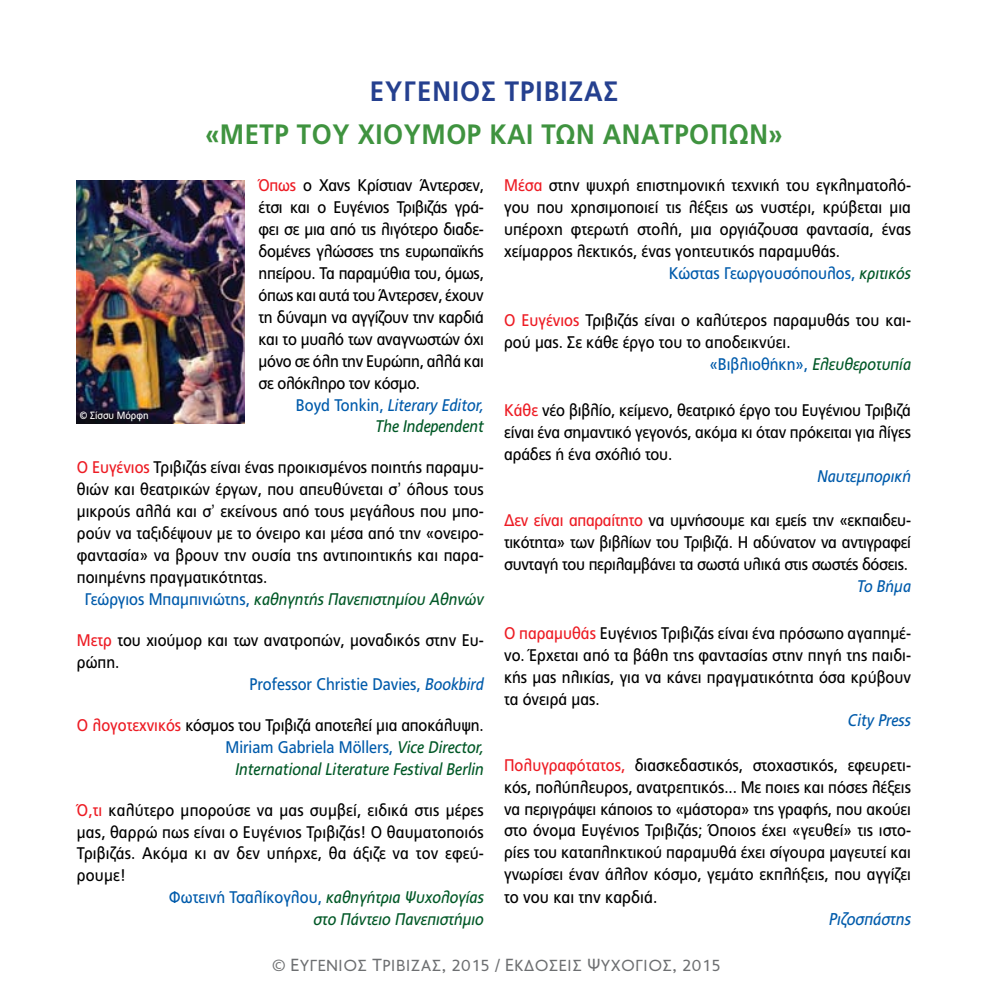
<style>
.page{position:relative;width:993px;height:993px;background:#fff}
.page>*{position:absolute;margin:0;border:0;box-sizing:border-box;transform-origin:0 0}
.t1{font:700 28px "PF Catalog";letter-spacing:.02em;color:#3f933f;scale:.92 1}
.t2{font:700 28px "PF Catalog";letter-spacing:.04em;color:#25408f;scale:.92 1}
.t3{font:17.15px "PF Catalog";color:#000;scale:.9 1}
.t4{font:italic 17.15px "PF Catalog";color:#005bab;scale:.9 1}
.t5{font:16.8px/21.9px "PF Catalog";color:#000;text-align:justify;scale:.9 1}
.t6{font:italic 16.8px/21.9px "PF Catalog";color:#005826;text-align:right;scale:.9 1}
.t7{font:16.8px "PF Catalog";color:#005bab;scale:.9 1}
.t8{font:italic 16.8px/21.9px "PF Catalog";color:#005bab;text-align:right;scale:.9 1}
.t9{font:16.28px "PF Transport";letter-spacing:.05em;color:#6d6f71}
.t10{font:10.5px "PF Catalog";color:#fff;scale:.9 1}
.s1{color:#ed1c24}
.s2{font-style:normal}
.s3{color:#005826}
.s4{font-family:"UB Helvetica"}
.s5{font-style:normal;color:#005bab}
.s6{font-style:italic}
.s7{font-style:normal;color:#ed1c24}
.s8{font-style:normal;color:#000}
.s9{font-style:italic;color:#005826}
.s10{font-size:17.68px}
</style>
<div class="page">
<img style="left:77px;top:180px;width:168px;height:243px">
<h1 class="t2" style="left:370px;top:74px;width:69px">Eυγeνιο</h1>
<h1 class="t2" style="left:481px;top:74px;width:150px">ς Tρι βιζaς</h1>
<h1 class="t1" style="left:205px;top:117px;width:629px">«MΕΤΡ ΤΟΥ ΧΙΟΥΜΟΡ ΚΑΙ ΤΩΝ ΑΝΑΤΡΟΠΩΝ»</h1>
<p class="t5" style="left:258px;top:175px;width:252px"><span class="s1">Όπως</span> ο Χανς Κρίστιαν Άντερσεν, έτσι και ο Ευγένιος Τριβιζάς γρά&shy;φει σε μια από τις λιγότερο διαδε&shy;δομένες γλώσσες της ευρωπαϊκής ηπείρου. Τα παραμύθια του, όμως, όπως και αυτά του Άντερσεν, έχουν τη δύναμη να αγγίζουν την καρδιά και το μυαλό των αναγνωστών όχι μόνο σε όλη την Ευρώπη, αλλά και σε ολόκληρο τον κόσμο.</p>
<p class="t8" style="left:296px;top:394px;width:210px"><span class="s2">Boyd Tonkin,</span> Literary Editor,<br><span class="s3">The Independent</span></p>
<p class="t5" style="left:77px;top:456px;width:453px"><span class="s1">O Eυγένιος</span> Τριβιζάς είναι ένας προικισμένος ποιητής παραμυ-</p>
<p class="t5" style="left:77px;top:478px;width:453px">θιών και θεατρικών έργων, που απευθύνεται σ<span class="s4">’</span> όλους τους</p>
<p class="t5" style="left:77px;top:500px;width:453px">μικρούς αλλά και σ<span class="s4">’</span> εκείνους από τους μεγάλους που μπο-</p>
<p class="t5" style="left:77px;top:522px;width:453px">ρούν να ταξιδέψουν με το όνειρο και μέσα από την «ονειρο-</p>
<p class="t5" style="left:77px;top:544px;width:453px">φαντασία» να βρουν την ουσία της αντιποιητικής και παρα-</p>
<p class="t5" style="left:77px;top:566px;width:213px">ποιημένης πραγματικότητας.</p>
<p class="t6" style="left:85px;top:588px;width:445px"><span class="s5">Γεώργιος Μπαμπινιώτης,</span> καθηγητής Πανεπιστημίου Αθηνών</p>
<p class="t5" style="left:77px;top:629px;width:453px"><span class="s1">Μετρ</span> του χιούμορ και των ανατροπών, μοναδικός στην Ευ-</p>
<p class="t5" style="left:77px;top:651px;width:49px">ρώπη.</p>
<p class="t7" style="left:249px;top:674px;width:262px">Professor Christie Davies, <span class="s6">Bookbird</span></p>
<p class="t6" style="left:77px;top:714px;width:453px"><span class="s7">Ο λογοτεχνικός</span> <span class="s8">κόσμος του Τριβιζά αποτελεί μια αποκάλυψη.<br></span><span class="s5">Miriam Gabriela Möllers,</span> Vice Director,<br>International Literature Festival Berlin</p>
<p class="t5" style="left:77px;top:798px;width:453px"><span class="s1">Ό,τι</span> καλύτερο μπορούσε να μας συμβεί, ειδικά στις μέρες</p>
<p class="t5" style="left:77px;top:820px;width:453px">μας, θαρρώ πως είναι ο Ευγένιος Τριβιζάς! Ο θαυματοποιός</p>
<p class="t5" style="left:77px;top:842px;width:453px">Τριβιζάς. Ακόμα κι αν δεν υπήρχε, θα άξιζε να τον εφεύ-</p>
<p class="t5" style="left:77px;top:864px;width:56px">ρουμε!</p>
<p class="t6" style="left:169px;top:886px;width:351px"><span class="s5">Φωτεινή Τσαλίκογλου,</span> καθηγήτρια Ψυχολογίας</p>
<p class="t6" style="left:313px;top:908px;width:191px">στο Πάντειο Πανεπιστήμιο</p>
<p class="t10" style="left:80px;top:409px;width:78px">© Σίσσυ Μόρφη</p>
<p class="t5" style="left:504px;top:175px;width:453px"><span class="s1">Μέσα</span> στην ψυχρή επιστημονική τεχνική του εγκληματολό-</p>
<p class="t5" style="left:504px;top:197px;width:453px">γου που χρησιμοποιεί τις λέξεις ως νυστέρι, κρύβεται μια</p>
<p class="t5" style="left:504px;top:219px;width:453px">υπέροχη φτερωτή στολή, μια οργιάζουσα φαντασία, ένας</p>
<p class="t5" style="left:504px;top:240px;width:374px">χείμαρρος λεκτικός, ένας γοητευτικός παραμυθάς.</p>
<p class="t7" style="left:668px;top:263px;width:270px">Κώστας Γεωργουσόπουλος, <span class="s9">κριτικός</span></p>
<p class="t5" style="left:504px;top:309px;width:453px"><span class="s1">Ο Ευγένιος</span> Τριβιζάς είναι ο καλύτερος παραμυθάς του και-</p>
<p class="t5" style="left:504px;top:331px;width:319px">ρού μας. Σε κάθε έργο του το αποδεικνύει.</p>
<p class="t7" style="left:709px;top:354px;width:225px">«Βιβλιοθήκη», <span class="s9">Ελευθεροτυπία</span></p>
<p class="t5" style="left:504px;top:399px;width:453px"><span class="s1">Κάθε</span> νέο βιβλίο, κείμενο, θεατρικό έργο του Ευγένιου Τριβιζά είναι ένα σημαντικό γεγονός, ακόμα κι όταν πρόκειται για λίγες αράδες ή ένα σχόλιό του.</p>
<p class="t8" style="left:817px;top:465px;width:105px">Ναυτεμπορική</p>
<p class="t5" style="left:504px;top:509px;width:453px"><span class="s1">Δεν είναι απαραίτητο</span> να υμνήσουμε και εμείς την «εκπαιδευ&shy;τικότητα» των βιβλίων του Τριβιζά. Η αδύνατον να αντιγραφεί συνταγή του περιλαμβάνει τα σωστά υλικά στις σωστές δόσεις.</p>
<p class="t8" style="left:856px;top:575px;width:61px">Το Βήμα</p>
<p class="t5" style="left:504px;top:622px;width:453px"><span class="s1">Ο παραμυθάς</span> Ευγένιος Τριβιζάς είναι ένα πρόσωπο αγαπημέ&shy;νο. Έρχεται από τα βάθη της φαντασίας στην πηγή της παιδι&shy;κής μας ηλικίας, για να κάνει πραγματικότητα όσα κρύβουν τα όνειρά μας.</p>
<p class="t8" style="left:847px;top:709px;width:72px">City Press</p>
<p class="t5" style="left:504px;top:753px;width:453px"><span class="s1">Πολυγραφότατος,</span> διασκεδαστικός, στοχαστικός, εφευρετι&shy;κός, πολύπλευρος, ανατρεπτικός... Με ποιες και πόσες λέξεις να περιγράψει κάποιος το «μάστορα» της γραφής, που ακούει στο όνομα Ευγένιος Τριβιζάς; Όποιος έχει «γευθεί» τις ιστο&shy;ρίες του καταπληκτικού παραμυθά έχει σίγουρα μαγευτεί και γνωρίσει έναν άλλον κόσμο, γεμάτο εκπλήξεις, που αγγίζει</p>
<p class="t3" style="left:504px;top:886px;width:171px">το νου και την καρδιά.</p>
<p class="t4" style="left:829px;top:908px;width:92px">Ριζοσπάστης</p>
<p class="t9" style="left:272px;top:956px;width:273px">© <span class="s10">Ε</span>ΥΓΕΝΙΟΣ <span class="s10">Τ</span>ΡΙΒΙΖΑΣ, 2015 / <span class="s10">ε</span>κδοσεισ</p>
<p class="t9" style="left:587px;top:956px;width:135px"><span class="s10">Ψ</span>υχοΓιοσ, 2015</p>
</div>
